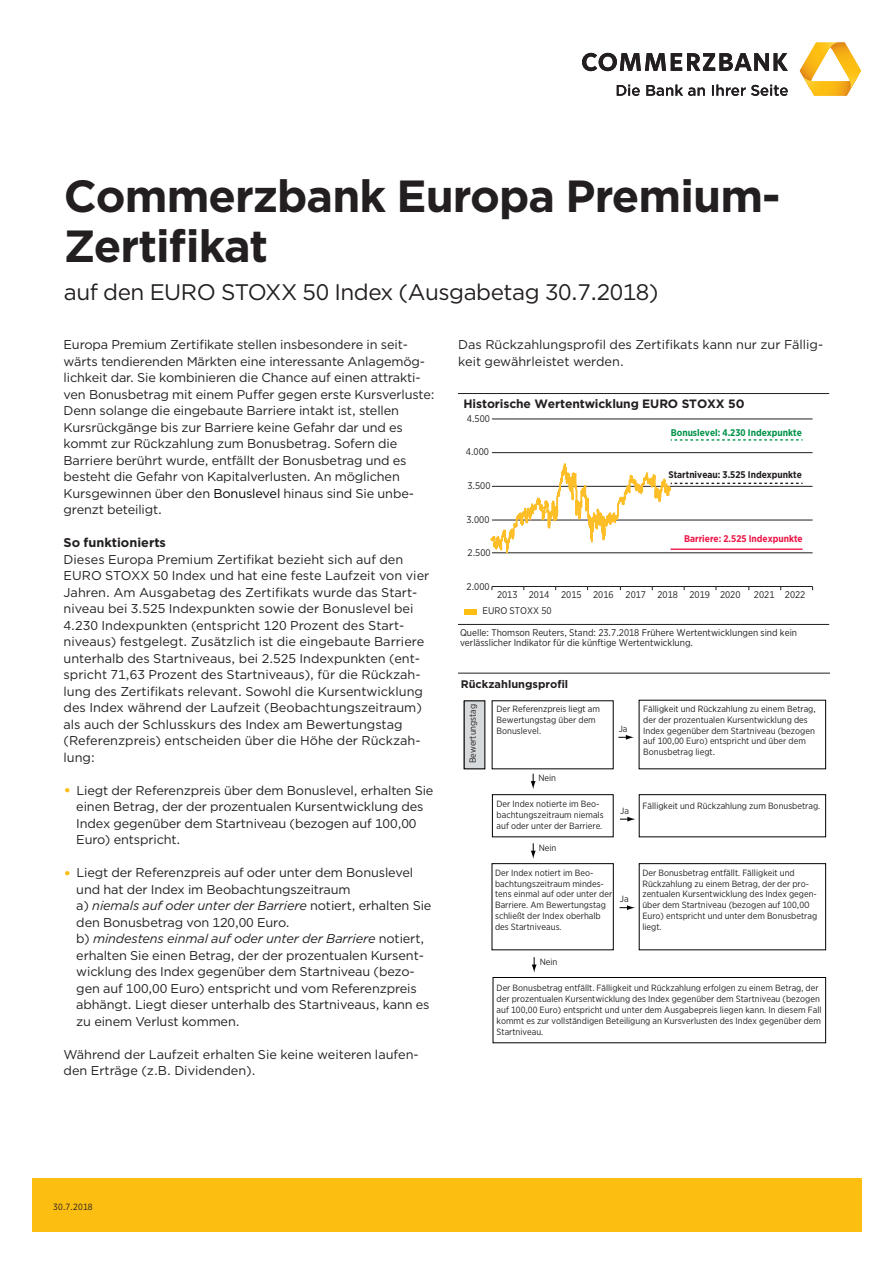
<style>
.page{position:relative;width:893px;height:1263px;background:#fff}
.page>*{position:absolute;margin:0;border:0;box-sizing:border-box;transform-origin:0 0}
.HL1_Goth_Bold_30pt_s{font:700 45px/49.5px "Gotham";letter-spacing:-.02em;color:#231f20}
.SL_Goth_Book_15pt_au{font:22.5px "Gotham";letter-spacing:-.02em;color:#231f20}
.COPY_Goth_Book_8_5pt{font:12.75px/16.5px "Gotham";letter-spacing:-.01em;color:#231f20}
.ZHL2_Goth_Bold_8_5pt{font:700 12.75px "Gotham";color:#231f20}
.t1{font:700 12.15px "Gotham";letter-spacing:-.01em;color:#231f20}
.t2{font:700 10.95px "Gotham";color:#231f20}
.t3{font:9.75px/9.8px "Gotham Narrow";color:#231f20}
.t4{font:700 9.75px "Gotham Narrow";color:#231f20}
.t5{font:700 9.75px "Gotham Narrow";color:#009349}
.t6{font:700 9.75px "Gotham Narrow";color:#ed1747}
.t7{font:9px/10.8px "Gotham Narrow";color:#231f20}
.s1{color:#000}
.s2{font-size:16.5px;color:#fdbe12}
.s3{font-style:italic}
</style>
<div class="page">
<div style="left:32px;top:1178px;width:829px;height:53px;background:#fdbe12"></div>
<svg style="left:582px;top:53px;width:206px;height:18px"></svg>
<svg style="left:800px;top:43px;width:61px;height:53px"></svg>
<svg style="left:617px;top:85px;width:171px;height:11px"></svg>
<div style="left:464px;top:609px;width:13px;height:5px;background:#fdbe12"></div>
<hr style="left:458px;top:393px;width:371px;height:1px;background:#231f20">
<hr style="left:458px;top:624px;width:371px;height:1px;background:#231f20">
<svg style="left:671px;top:439px;width:131px;height:2px"></svg>
<hr style="left:492px;top:552px;width:321px;height:1px;background:#231f20">
<hr style="left:492px;top:520px;width:321px;height:1px;background:#231f20">
<hr style="left:492px;top:486px;width:321px;height:1px;background:#231f20">
<hr style="left:492px;top:452px;width:321px;height:1px;background:#231f20">
<hr style="left:492px;top:419px;width:321px;height:1px;background:#231f20">
<hr style="left:492px;top:586px;width:321px;height:1px;background:#231f20">
<svg style="left:490px;top:463px;width:312px;height:90px"></svg>
<div style="left:492px;top:863px;width:121px;height:87px;border:1px solid #000"></div>
<div style="left:464px;top:701px;width:21px;height:68px;background:#d7dadc"></div>
<div style="left:464px;top:700px;width:21px;height:69px;border:1px solid #000"></div>
<hr style="left:458px;top:673px;width:371px;height:1px;background:#231f20">
<svg style="left:618px;top:735px;width:16px;height:5px"></svg>
<svg style="left:531px;top:774px;width:5px;height:15px"></svg>
<div style="left:492px;top:794px;width:121px;height:43px;border:1px solid #000"></div>
<svg style="left:620px;top:817px;width:16px;height:4px"></svg>
<div style="left:639px;top:794px;width:187px;height:43px;border:1px solid #000"></div>
<svg style="left:531px;top:843px;width:5px;height:16px"></svg>
<svg style="left:619px;top:905px;width:16px;height:5px"></svg>
<div style="left:639px;top:863px;width:187px;height:87px;border:1px solid #000"></div>
<svg style="left:532px;top:957px;width:5px;height:16px"></svg>
<div style="left:493px;top:977px;width:333px;height:66px;border:1px solid #000"></div>
<p class="HL1_Goth_Bold_30pt_s" style="left:64px;top:171px;width:718px">Commerzbank Europa Premium-<br>Zertifikat</p>
<p class="SL_Goth_Book_15pt_au" style="left:64px;top:278px;width:596px">auf den EURO STOXX 50 Index (Ausgabetag 30.7.2018)</p>
<p class="COPY_Goth_Book_8_5pt" style="left:64px;top:336px;width:373px">Europa Premium Zertifikate stellen insbesondere in seit&shy;wärts tendierenden Märkten eine interessante Anlagemög&shy;lichkeit dar. Sie kombinieren die Chance auf einen attrakti&shy;ven Bonusbetrag mit einem Puffer gegen erste Kursverluste:<br>Denn solange die eingebaute Barriere intakt ist, stellen Kursrückgänge bis zur Barriere keine Gefahr dar und es kommt zur Rückzahlung zum Bonusbetrag. Sofern die Barriere berührt wurde, entfällt der Bonusbetrag und es besteht die Gefahr von Kapitalverlusten. An möglichen Kursgewinnen über den <span class="s1">Bonuslevel</span> hinaus sind Sie unbe&shy;grenzt beteiligt.</p>
<p class="ZHL2_Goth_Bold_8_5pt" style="left:64px;top:534px;width:104px">So funktionierts</p>
<p class="COPY_Goth_Book_8_5pt" style="left:64px;top:551px;width:367px">Dieses Europa Premium Zertifikat bezieht sich auf den EURO STOXX 50 Index und hat eine feste Laufzeit von vier Jahren. Am Ausgabetag des Zertifikats wurde das Start&shy;niveau bei 3.525 Indexpunkten sowie der Bonuslevel bei 4.230 Indexpunkten (entspricht 120 Prozent des Start&shy;niveaus) festgelegt. Zusätzlich ist die eingebaute Barriere unterhalb des Startniveaus, bei 2.525 Indexpunkten (ent&shy;spricht 71,63 Prozent des Startniveaus), für die Rückzah&shy;lung des Zertifikats relevant. Sowohl die Kursentwicklung des Index während der Laufzeit (Beobachtungszeitraum) als auch der Schlusskurs des Index am Bewertungstag (Referenzpreis) entscheiden über die Höhe der Rückzah&shy;lung:</p>
<p class="COPY_Goth_Book_8_5pt" style="left:76px;top:782px;width:359px;text-indent:-13px"><span class="s2">•</span> Liegt der Referenzpreis über dem Bonuslevel, erhalten Sie einen Betrag, der der prozentualen Kursentwicklung des Index gegenüber dem Startniveau (bezogen auf 100,00<br>Euro) entspricht.</p>
<p class="COPY_Goth_Book_8_5pt" style="left:76px;top:864px;width:357px;text-indent:-13px"><span class="s2">•</span> Liegt der Referenzpreis auf oder unter dem Bonuslevel und hat der Index im Beobachtungszeitraum<br>a) <span class="s3">niemals auf oder unter der Barriere</span> notiert, erhalten Sie den Bonusbetrag von 120,00 Euro.<br>b) <span class="s3">mindestens einmal auf oder unter der Barriere</span> notiert, erhalten Sie einen Betrag, der der prozentualen Kursent&shy;wicklung des Index gegenüber dem Startniveau (bezo&shy;gen auf 100,00 Euro) entspricht und vom Referenzpreis abhängt. Liegt dieser unterhalb des Startniveaus, kann es zu einem Verlust kommen.</p>
<p class="COPY_Goth_Book_8_5pt" style="left:64px;top:1046px;width:357px">Während der Laufzeit erhalten Sie keine weiteren laufen&shy;den Erträge (z.B. Dividenden).</p>
<p class="COPY_Goth_Book_8_5pt" style="left:458px;top:336px;width:367px">Das Rückzahlungsprofil des Zertifikats kann nur zur Fällig&shy;keit gewährleistet werden.</p>
<p class="t1" style="left:464px;top:396px;width:282px">Historische Wertentwicklung EURO STOXX 50</p>
<p class="t3" style="left:467px;top:414px;width:25px">4.500</p>
<p class="t3" style="left:466px;top:447px;width:25px">4.000</p>
<p class="t3" style="left:467px;top:481px;width:25px">3.500</p>
<p class="t3" style="left:466px;top:514px;width:25px">3.000</p>
<p class="t3" style="left:468px;top:548px;width:25px">2.500</p>
<p class="t5" style="left:671px;top:426px;width:133px">Bonuslevel: 4.230 Indexpunkte</p>
<p class="t4" style="left:668px;top:468px;width:135px">Startniveau: 3.525 Indexpunkte</p>
<p class="t6" style="left:684px;top:532px;width:120px">Barriere: 2.525 Indexpunkte</p>
<p class="t3" style="left:467px;top:581px;width:25px">2.000</p>
<p class="t3" style="left:497px;top:590px;width:245px">2013 2014 2015 2016 2017 2018 2019 2020</p>
<p class="t3" style="left:754px;top:590px;width:53px">2021 2022</p>
<p class="t3" style="left:483px;top:606px;width:71px">EURO STOXX 50</p>
<p class="t3" style="left:460px;top:627px;width:339px">Quelle: Thomson Reuters, Stand: 23.7.2018 Frühere Wertentwicklungen sind kein verlässlicher Indikator für die künftige Wertentwicklung.</p>
<p class="t2" style="left:461px;top:677px;width:109px">Rückzahlungsprofil</p>
<p class="t7" style="left:467px;top:763px;width:61px;rotate:-90deg">Bewertungstag</p>
<p class="t7" style="left:497px;top:703px;width:105px">Der Referenzpreis liegt am<br>Bewertungstag über dem<br>Bonuslevel.</p>
<p class="t7" style="left:619px;top:723px;width:10px">Ja</p>
<p class="t7" style="left:538px;top:772px;width:19px">Nein</p>
<p class="t7" style="left:497px;top:799px;width:108px">Der Index notierte im Beo&shy;bachtungszeitraum niemals auf oder unter der Barriere.</p>
<p class="t7" style="left:620px;top:805px;width:10px">Ja</p>
<p class="t7" style="left:539px;top:842px;width:19px">Nein</p>
<p class="t7" style="left:495px;top:867px;width:119px">Der Index notiert im Beo&shy;bachtungszeitraum mindes&shy;tens einmal auf oder unter der<br>Barriere. Am Bewertungstag schließt der Index oberhalb des Startniveaus.</p>
<p class="t7" style="left:620px;top:893px;width:10px">Ja</p>
<p class="t7" style="left:643px;top:703px;width:174px">Fälligkeit und Rückzahlung zu einem Betrag, der der prozentualen Kursentwicklung des Index gegenüber dem Startniveau (bezogen auf 100,00 Euro) entspricht und über dem Bonusbetrag liegt.</p>
<p class="t7" style="left:643px;top:800px;width:179px">Fälligkeit und Rückzahlung zum Bonusbetrag.</p>
<p class="t7" style="left:642px;top:867px;width:176px">Der Bonusbetrag entfällt. Fälligkeit und Rückzahlung zu einem Betrag, der der pro&shy;zentualen Kursentwicklung des Index gegen&shy;über dem Startniveau (bezogen auf 100,00<br>Euro) entspricht und unter dem Bonusbetrag liegt.</p>
<p class="t7" style="left:540px;top:956px;width:19px">Nein</p>
<p class="t7" style="left:497px;top:982px;width:326px">Der Bonusbetrag entfällt. Fälligkeit und Rückzahlung erfolgen zu einem Betrag, der der prozentualen Kursentwicklung des Index gegenüber dem Startniveau (bezogen auf 100,00 Euro) entspricht und unter dem Ausgabepreis liegen kann. In diesem Fall kommt es zur vollständigen Beteiligung an Kursverlusten des Index gegenüber dem Startniveau.</p>
<p class="t7" style="left:53px;top:1201px;width:41px">30.7.2018</p>
<p class="t7" style="left:66px;top:1201px;width:34px">07.2018</p>
</div>
